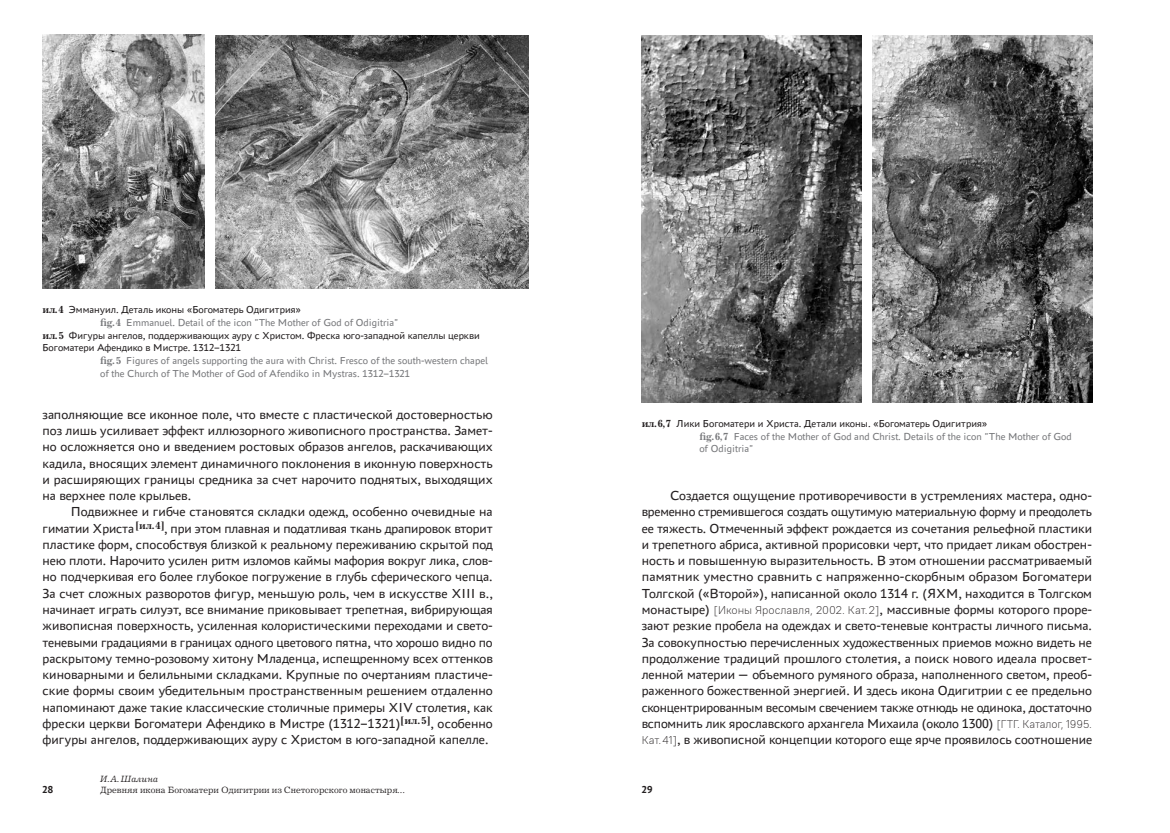
<style>
.page{position:relative;width:1170px;height:833px;background:#fff}
.page>*{position:absolute;margin:0;border:0;box-sizing:border-box;transform-origin:0 0}
.t1{font:13.75px/16.2px "PT Astra Sans";color:#231f20;text-align:justify}
.t2{font:10.62px/12.8px "PT Astra Sans";color:#77787b}
.t3{font:10.62px "PT Astra Sans";color:#231f20}
.t4{font:700 10.62px "PT Astra Sans";color:#231f20}
.t5{font:9.38px "Journal";color:#231f20}
.t6{font:italic 9.38px "Journal";color:#231f20}
.s1{font-family:"Journal";font-weight:700}
.s2{font-family:"Journal";font-weight:700;color:#231f20}
.s3{color:#231f20}
.s4{font-family:"PT Root UI";font-weight:300;font-size:11.25px}
</style>
<div class="page">
<img style="left:43px;top:35px;width:162px;height:254px">
<img style="left:215px;top:35px;width:313px;height:254px">
<img style="left:641px;top:35px;width:220px;height:368px">
<img style="left:872px;top:35px;width:219px;height:368px">
<p class="t3" style="left:43px;top:303px;width:260px"><span class="s1">ил.4</span> Эммануил. Деталь иконы «Богоматерь Одигитрия»</p>
<p class="t2" style="left:100px;top:315px;width:300px"><span class="s1">fig.4</span> Emmanuel. Detail of the icon "The Mother of God of Odigitria"</p>
<p class="t3" style="left:43px;top:328px;width:439px"><span class="s1">ил.5</span> Фигуры ангелов, поддерживающих ауру с Христом. Фреска юго-западной капеллы церкви</p>
<p class="t3" style="left:43px;top:341px;width:200px">Богоматери Афендико в Мистре. 1312–1321</p>
<p class="t2" style="left:100px;top:354px;width:389px"><span class="s1">fig.5</span> Figures of angels supporting the aura with Christ. Fresco of the south-western chapel</p>
<p class="t2" style="left:100px;top:366px;width:311px">of the Church of The Mother of God of Afendiko in Mystras. 1312–1321</p>
<p class="t1" style="left:43px;top:406px;width:452px">заполняющие все иконное поле, что вместе с пластической достоверностью поз лишь усиливает эффект иллюзорного живописного пространства. Замет&shy;но осложняется оно и введением ростовых образов ангелов, раскачивающих кадила, вносящих элемент динамичного поклонения в иконную поверхность и расширяющих границы средника за счет нарочито поднятых, выходящих на верхнее поле крыльев.</p>
<p class="t1" style="left:43px;top:503px;width:452px;text-indent:28px">Подвижнее и гибче становятся складки одежд, особенно очевидные на гиматии Христа <sup>[ил.4]</sup>, при этом плавная и податливая ткань драпировок вторит пластике форм, способствуя близкой к реальному переживанию скрытой под нею плоти. Нарочито усилен ритм изломов каймы мафория вокруг лика, слов&shy;но подчеркивая его более глубокое погружение в глубь сферического чепца.<br>За счет сложных разворотов фигур, меньшую роль, чем в искусстве XIII в., начинает играть силуэт, все внимание приковывает трепетная, вибрирующая живописная поверхность, усиленная колористическими переходами и свето&shy;теневыми градациями в границах одного цветового пятна, что хорошо видно по раскрытому темно-розовому хитону Младенца, испещренному всех оттенков киноварными и белильными складками. Крупные по очертаниям пластиче&shy;ские формы своим убедительным пространственным решением отдаленно напоминают даже такие классические столичные примеры XIV столетия, как фрески церкви Богоматери Афендико в Мистре (1312–1321)<sup>[ил.</sup> <sup>5]</sup>, особенно фигуры ангелов, поддерживающих ауру с Христом в юго-западной капелле.</p>
<p class="t2" style="left:699px;top:416px;width:374px;text-indent:-58px"><span class="s2">ил.6,7</span> <span class="s3">Лики Богоматери и Христа. Детали иконы. «Богоматерь Одигитрия»<br></span><span class="s1">fig.6,7</span> Faces of the Mother of God and Christ. Details of the icon "The Mother of God оf Odigitria"</p>
<p class="t1" style="left:641px;top:487px;width:452px;text-indent:28px">Создается ощущение противоречивости в устремлениях мастера, одно&shy;временно стремившегося создать ощутимую материальную форму и преодолеть ее тяжесть. Отмеченный эффект рождается из сочетания рельефной пластики и трепетного абриса, активной прорисовки черт, что придает ликам обострен&shy;ность и повышенную выразительность. В этом отношении рассматриваемый памятник уместно сравнить с напряженно-скорбным образом Богоматери Толгской («Второй»), написанной около 1314 г. (ЯХМ, находится в Толгском монастыре) <span class="s4">[Иконы Ярославля, 2002. Кат.2]</span>, массивные формы которого проре&shy;зают резкие пробела на одеждах и свето-теневые контрасты личного письма.<br>За совокупностью перечисленных художественных приемов можно видеть не продолжение традиций прошлого столетия, а поиск нового идеала просвет&shy;ленной материи— объемного румяного образа, наполненного светом, преоб&shy;раженного божественной энергией. И здесь икона Одигитрии с ее предельно сконцентрированным весомым свечением также отнюдь не одинока, достаточно вспомнить лик ярославского архангела Михаила (около 1300) <span class="s4">[ГТГ. Каталог, 1995.<br>Кат.41]</span>, в живописной концепции которого еще ярче проявилось соотношение</p>
<p class="t6" style="left:100px;top:773px;width:59px">И.А.Шалина</p>
<p class="t5" style="left:100px;top:784px;width:306px">Древняя икона Богоматери Одигитрии из Снетогорского монастыря...</p>
<p class="t4" style="left:43px;top:782px;width:12px">28</p>
<p class="t4" style="left:641px;top:782px;width:12px">29</p>
</div>
